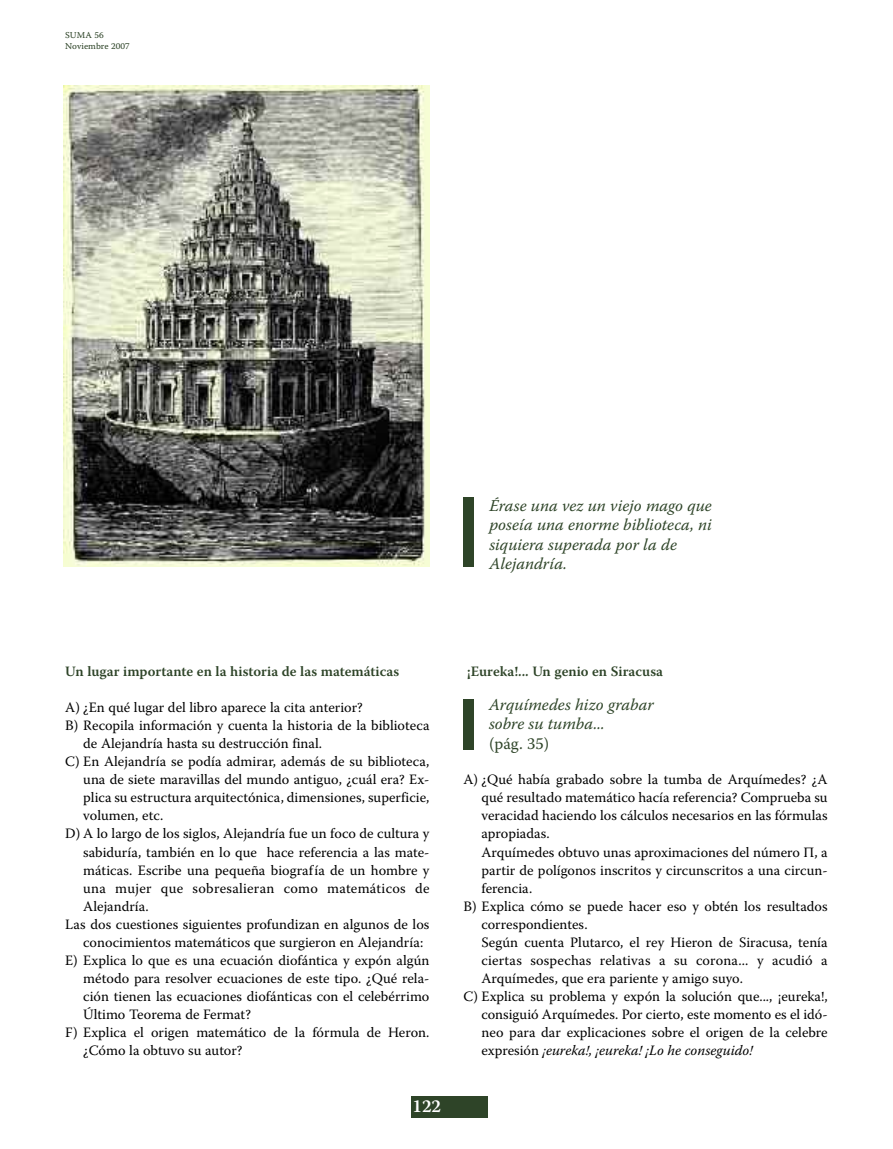
<style>
.page{position:relative;width:893px;height:1149px;background:#fff}
.page>*{position:absolute;margin:0;border:0;box-sizing:border-box;transform-origin:0 0}
.t1{font:600 18px "Warnock Pro";color:#fff}
.t2{font:italic 16.5px/19.5px "Warnock Pro";color:#2e4428}
.t3{font:16.5px "Warnock Pro";color:#2e4428}
.t4{font:14.25px "Warnock Pro";color:#000}
.t5{font:600 14.25px "Warnock Pro";color:#2e4428}
.t6{font:italic 14.25px "Warnock Pro";color:#000}
.t7{font:14.25px "Warnock Pro";letter-spacing:.02em;color:#000}
.t8{font:9px/10.8px "Warnock Pro Capt";color:#2e4428}
.s1{font-style:normal}
</style>
<div class="page">
<div style="left:411px;top:1096px;width:77px;height:21px;background:#2e4428"></div>
<div style="left:463px;top:699px;width:11px;height:50px;background:#2e4428"></div>
<div style="left:463px;top:497px;width:11px;height:70px;background:#2e4428"></div>
<img style="left:64px;top:85px;width:365px;height:481px">
<p class="t8" style="left:65px;top:30px;width:66px">SUMA 56<br>Noviembre 2007</p>
<p class="t2" style="left:489px;top:497px;width:224px">Érase una vez un viejo mago que poseía una enorme biblioteca, ni siquiera superada por la de<br>Alejandría.</p>
<p class="t5" style="left:65px;top:666px;width:335px">Un lugar importante en la historia de las matemáticas</p>
<p class="t4" style="left:65px;top:702px;width:299px">A) ¿En qué lugar del libro aparece la cita anterior?</p>
<p class="t4" style="left:65px;top:720px;width:366px">B) Recopila información y cuenta la historia de la biblioteca</p>
<p class="t4" style="left:83px;top:738px;width:240px">de Alejandría hasta su destrucción final.</p>
<p class="t4" style="left:65px;top:756px;width:366px">C) En Alejandría se podía admirar, además de su biblioteca,</p>
<p class="t4" style="left:83px;top:774px;width:348px">una de siete maravillas del mundo antiguo, ¿cuál era? Ex-</p>
<p class="t4" style="left:83px;top:792px;width:348px">plica su estructura arquitectónica, dimensiones, superficie,</p>
<p class="t4" style="left:83px;top:810px;width:81px">volumen, etc.</p>
<p class="t4" style="left:65px;top:828px;width:366px">D) A lo largo de los siglos, Alejandría fue un foco de cultura y</p>
<p class="t4" style="left:83px;top:846px;width:348px">sabiduría, también en lo que hace referencia a las mate-</p>
<p class="t4" style="left:83px;top:864px;width:348px">máticas. Escribe una pequeña biografía de un hombre y</p>
<p class="t7" style="left:83px;top:882px;width:348px">una mujer que sobresalieran como matemáticos de</p>
<p class="t4" style="left:83px;top:900px;width:67px">Alejandría.</p>
<p class="t4" style="left:65px;top:918px;width:366px">Las dos cuestiones siguientes profundizan en algunos de los</p>
<p class="t4" style="left:83px;top:936px;width:342px">conocimientos matemáticos que surgieron en Alejandría:</p>
<p class="t4" style="left:65px;top:954px;width:366px">E) Explica lo que es una ecuación diofántica y expón algún</p>
<p class="t4" style="left:83px;top:972px;width:348px">método para resolver ecuaciones de este tipo. ¿Qué rela-</p>
<p class="t4" style="left:83px;top:990px;width:348px">ción tienen las ecuaciones diofánticas con el celebérrimo</p>
<p class="t4" style="left:83px;top:1008px;width:169px">Último Teorema de Fermat?</p>
<p class="t4" style="left:65px;top:1026px;width:366px">F) Explica el origen matemático de la fórmula de Heron.</p>
<p class="t4" style="left:83px;top:1044px;width:161px">¿Cómo la obtuvo su autor?</p>
<p class="t1" style="left:412px;top:1098px;width:30px">122</p>
<p class="t5" style="left:467px;top:666px;width:198px">¡Eureka!... Un genio en Siracusa</p>
<p class="t2" style="left:489px;top:696px;width:166px">Arquímedes hizo grabar sobre su tumba...</p>
<p class="t3" style="left:489px;top:737px;width:62px">(pág. 35)</p>
<p class="t4" style="left:463px;top:774px;width:366px">A) ¿Qué había grabado sobre la tumba de Arquímedes? ¿A</p>
<p class="t4" style="left:481px;top:792px;width:348px">qué resultado matemático hacía referencia? Comprueba su</p>
<p class="t4" style="left:481px;top:810px;width:348px">veracidad haciendo los cálculos necesarios en las fórmulas</p>
<p class="t4" style="left:481px;top:828px;width:70px">apropiadas.</p>
<p class="t4" style="left:481px;top:846px;width:348px">Arquímedes obtuvo unas aproximaciones del número Π, a</p>
<p class="t4" style="left:481px;top:864px;width:348px">partir de polígonos inscritos y circunscritos a una circun-</p>
<p class="t4" style="left:481px;top:882px;width:52px">ferencia.</p>
<p class="t4" style="left:463px;top:900px;width:366px">B) Explica cómo se puede hacer eso y obtén los resultados</p>
<p class="t4" style="left:481px;top:918px;width:108px">correspondientes.</p>
<p class="t4" style="left:481px;top:936px;width:348px">Según cuenta Plutarco, el rey Hieron de Siracusa, tenía</p>
<p class="t4" style="left:481px;top:954px;width:348px">ciertas sospechas relativas a su corona... y acudió a</p>
<p class="t4" style="left:481px;top:972px;width:263px">Arquímedes, que era pariente y amigo suyo.</p>
<p class="t4" style="left:463px;top:990px;width:366px">C) Explica su problema y expón la solución que..., ¡eureka!,</p>
<p class="t4" style="left:481px;top:1008px;width:348px">consiguió Arquímedes. Por cierto, este momento es el idó-</p>
<p class="t4" style="left:481px;top:1026px;width:348px">neo para dar explicaciones sobre el origen de la celebre</p>
<p class="t6" style="left:481px;top:1044px;width:273px"><span class="s1">expresión</span> ¡eureka!, ¡eureka! ¡Lo he conseguido!</p>
</div>
